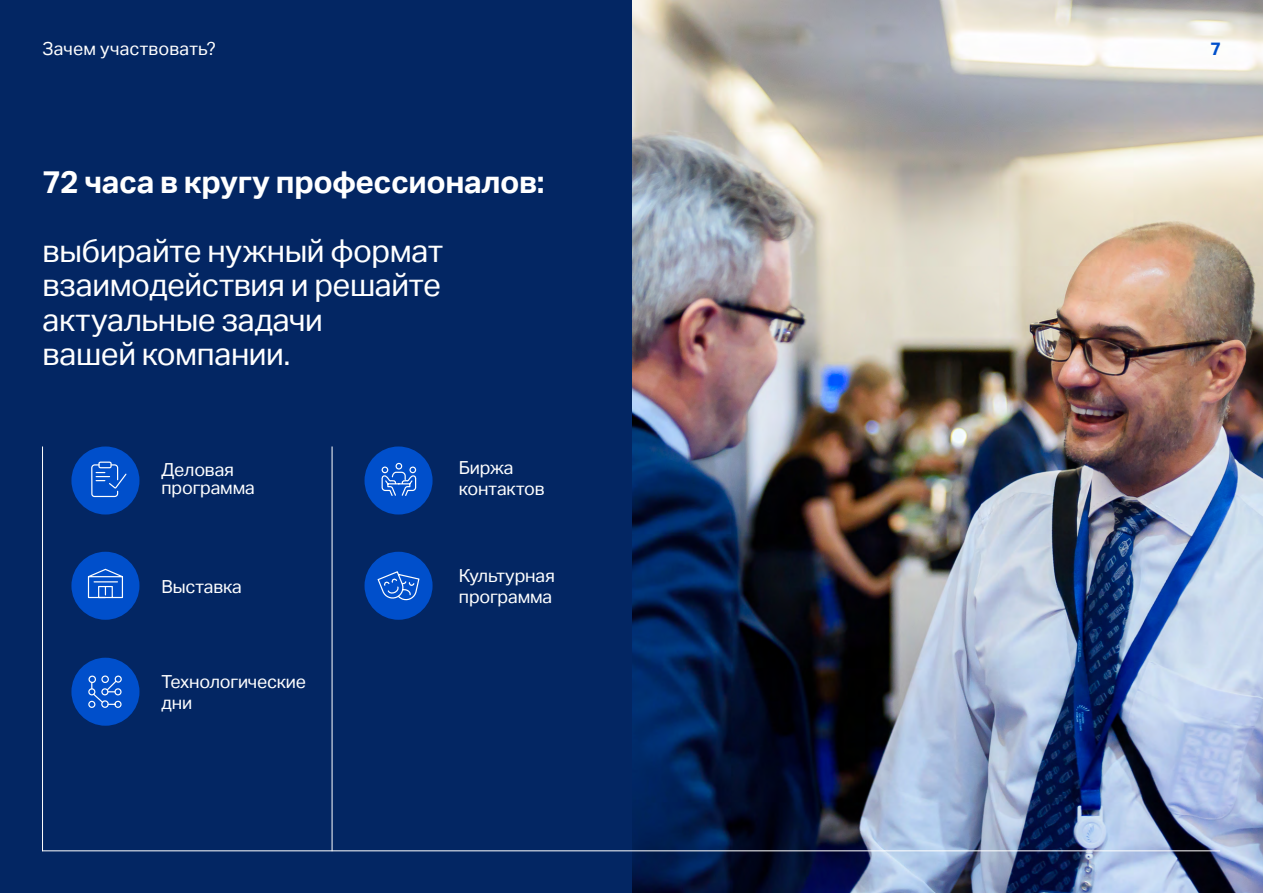
<style>
.page{position:relative;width:1263px;height:893px;background:#fff}
.page>*{position:absolute;margin:0;border:0;box-sizing:border-box;transform-origin:0 0}
.t1{font:31.5px/34.5px "Aktiv Grotesk";letter-spacing:-.015em;color:#fff}
.t2{font:700 31.5px "Aktiv Grotesk";letter-spacing:-.015em;color:#fff}
.t3{font:18px/21px "Aktiv Grotesk";letter-spacing:-.01em;color:#fff}
.t4{font:18px "Aktiv Grotesk";letter-spacing:.01em;color:#fff}
.t5{font:700 18px "Aktiv Grotesk";color:#004fcb}
</style>
<div class="page">
<img style="left:631px;top:0;width:632px;height:893px">
<div style="left:0;top:0;width:631px;height:893px;background:#032663"></div>
<div style="left:71px;top:446px;width:68px;height:68px;background:#004fcb;border-radius:50%"></div>
<hr style="left:42px;top:850px;width:1178px;height:1px;background:#fff">
<div style="left:98px;top:462px;width:14px;height:6px;border:1px solid #fff;border-radius:2px"></div>
<div style="left:71px;top:552px;width:68px;height:68px;background:#004fcb;border-radius:50%"></div>
<div style="left:71px;top:658px;width:68px;height:68px;background:#004fcb;border-radius:50%"></div>
<svg style="left:87px;top:464px;width:41px;height:388px"></svg>
<div style="left:364px;top:552px;width:69px;height:68px;background:#004fcb;border-radius:50%"></div>
<svg style="left:377px;top:571px;width:43px;height:30px"></svg>
<div style="left:364px;top:446px;width:69px;height:68px;background:#004fcb;border-radius:50%"></div>
<svg style="left:381px;top:462px;width:36px;height:34px"></svg>
<hr style="left:42px;top:446px;width:1px;height:405px;background:#fff">
<hr style="left:332px;top:446px;width:1px;height:405px;background:#fff">
<p class="t4" style="left:43px;top:39px;width:175px">Зачем участвовать?</p>
<h1 class="t2" style="left:43px;top:163px;width:503px">72 часа в кругу профессионалов:</h1>
<h1 class="t1" style="left:43px;top:233px;width:402px">выбирайте нужный формат взаимодействия и решайте актуальные задачи<br>вашей компании.</h1>
<p class="t3" style="left:162px;top:460px;width:95px;line-height:18px">Деловая программа</p>
<p class="t3" style="left:162px;top:576px;width:82px">Выставка</p>
<p class="t3" style="left:162px;top:671px;width:146px">Технологические дни</p>
<p class="t3" style="left:459px;top:457px;width:87px">Биржа контактов</p>
<p class="t3" style="left:459px;top:565px;width:97px">Культурная программа</p>
<p class="t5" style="left:1210px;top:39px;width:12px">7</p>
</div>
